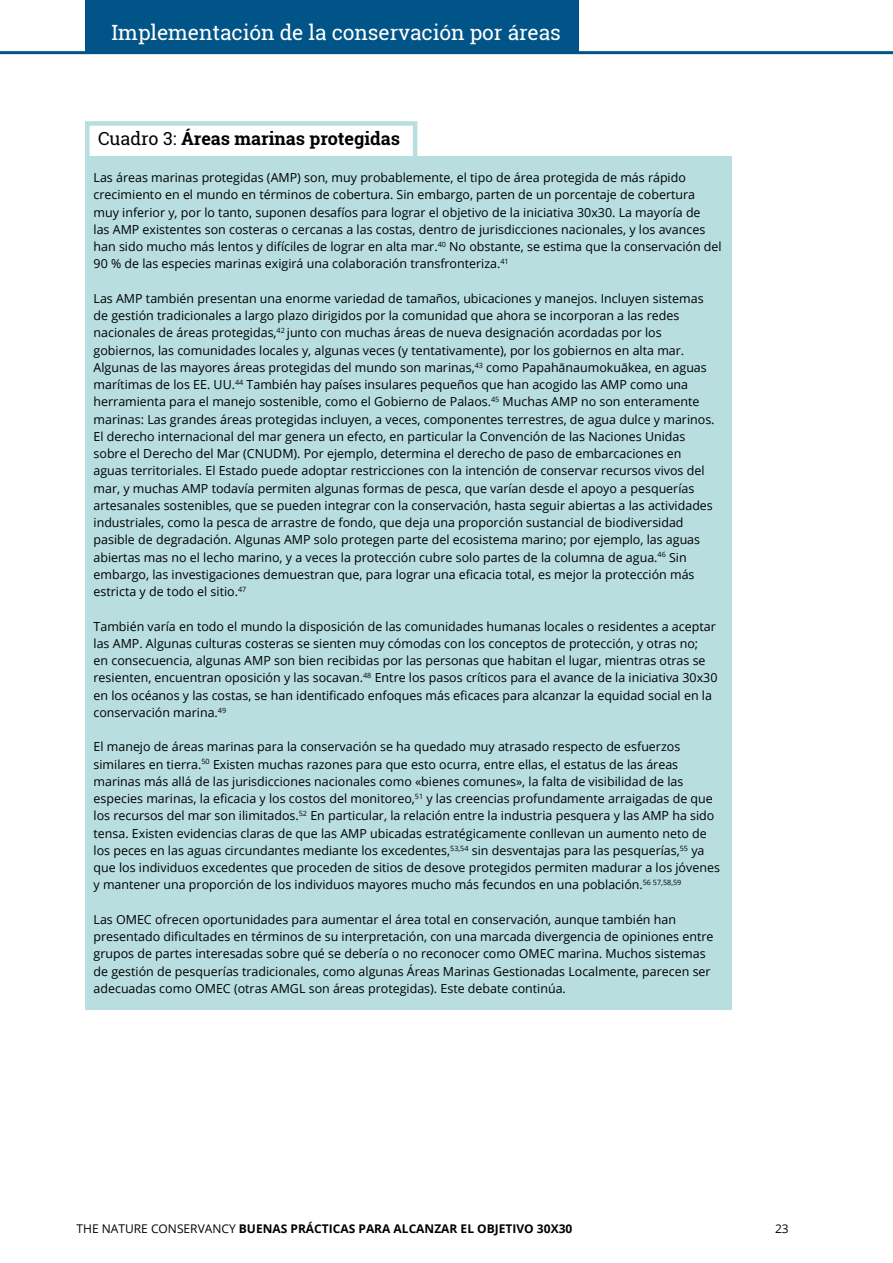
<style>
.page{position:relative;width:893px;height:1263px;background:#fff}
.page>*{position:absolute;margin:0;border:0;box-sizing:border-box;transform-origin:0 0}
.t1{font:21px "Roboto Slab";letter-spacing:-.005em;color:#fff}
.t2{font:700 18px "Roboto Slab";color:#000}
.t3{font:12.45px/17.2px "Open Sans";color:#000}
.t4{font:700 12px "Open Sans";color:#000}
.t5{font:12px "Open Sans";color:#000}
.s1{font-weight:400}
</style>
<div class="page">
<hr style="left:0;top:51px;width:893px;height:3px;background:#005487">
<div style="left:85px;top:156px;width:646px;height:854px;background:#b8dee0"></div>
<div style="left:85px;top:121px;width:332px;height:43px;border:4px solid #b8dee0"></div>
<div style="left:85px;top:0;width:494px;height:52px;background:#005487"></div>
<h1 class="t1" style="left:112px;top:18px;width:451px">Implementación de la conservación por áreas</h1>
<h2 class="t2" style="left:98px;top:126px;width:304px"><span class="s1">Cuadro 3:</span> Áreas marinas protegidas</h2>
<p class="t3" style="left:94px;top:169px;width:630px">Las áreas marinas protegidas (AMP) son, muy probablemente, el tipo de área protegida de más rápido crecimiento en el mundo en términos de cobertura. Sin embargo, parten de un porcentaje de cobertura muy inferior y, por lo tanto, suponen desafíos para lograr el objetivo de la iniciativa 30x30. La mayoría de<br>las AMP existentes son costeras o cercanas a las costas, dentro de jurisdicciones nacionales, y los avances han sido mucho más lentos y difíciles de lograr en alta mar.<sup>40</sup> No obstante, se estima que la conservación del 90 % de las especies marinas exigirá una colaboración transfronteriza.<sup>41</sup></p>
<p class="t3" style="left:94px;top:289px;width:623px">Las AMP también presentan una enorme variedad de tamaños, ubicaciones y manejos. Incluyen sistemas de gestión tradicionales a largo plazo dirigidos por la comunidad que ahora se incorporan a las redes nacionales de áreas protegidas,<sup>42</sup> junto con muchas áreas de nueva designación acordadas por los gobiernos, las comunidades locales y, algunas veces (y tentativamente), por los gobiernos en alta mar.<br>Algunas de las mayores áreas protegidas del mundo son marinas,<sup>43</sup> como Papahānaumokuākea, en aguas marítimas de los EE. UU.<sup>44</sup> También hay países insulares pequeños que han acogido las AMP como una herramienta para el manejo sostenible, como el Gobierno de Palaos.<sup>45</sup> Muchas AMP no son enteramente marinas: Las grandes áreas protegidas incluyen, a veces, componentes terrestres, de agua dulce y marinos.<br>El derecho internacional del mar genera un efecto, en particular la Convención de las Naciones Unidas sobre el Derecho del Mar (CNUDM). Por ejemplo, determina el derecho de paso de embarcaciones en aguas territoriales. El Estado puede adoptar restricciones con la intención de conservar recursos vivos del mar, y muchas AMP todavía permiten algunas formas de pesca, que varían desde el apoyo a pesquerías artesanales sostenibles, que se pueden integrar con la conservación, hasta seguir abiertas a las actividades industriales, como la pesca de arrastre de fondo, que deja una proporción sustancial de biodiversidad pasible de degradación. Algunas AMP solo protegen parte del ecosistema marino; por ejemplo, las aguas abiertas mas no el lecho marino, y a veces la protección cubre solo partes de la columna de agua.<sup>46</sup> Sin embargo, las investigaciones demuestran que, para lograr una eficacia total, es mejor la protección más estricta y de todo el sitio.<sup>47</sup></p>
<p class="t3" style="left:94px;top:617px;width:625px">También varía en todo el mundo la disposición de las comunidades humanas locales o residentes a aceptar las AMP. Algunas culturas costeras se sienten muy cómodas con los conceptos de protección, y otras no;<br>en consecuencia, algunas AMP son bien recibidas por las personas que habitan el lugar, mientras otras se resienten, encuentran oposición y las socavan.<sup>48</sup> Entre los pasos críticos para el avance de la iniciativa 30x30 en los océanos y las costas, se han identificado enfoques más eficaces para alcanzar la equidad social en la conservación marina.<sup>49</sup></p>
<p class="t3" style="left:94px;top:738px;width:628px">El manejo de áreas marinas para la conservación se ha quedado muy atrasado respecto de esfuerzos similares en tierra.<sup>50</sup> Existen muchas razones para que esto ocurra, entre ellas, el estatus de las áreas marinas más allá de las jurisdicciones nacionales como «bienes comunes», la falta de visibilidad de las especies marinas, la eficacia y los costos del monitoreo,<sup>51</sup> y las creencias profundamente arraigadas de que los recursos del mar son ilimitados.<sup>52</sup> En particular, la relación entre la industria pesquera y las AMP ha sido tensa. Existen evidencias claras de que las AMP ubicadas estratégicamente conllevan un aumento neto de los peces en las aguas circundantes mediante los excedentes,<sup>53,54</sup> sin desventajas para las pesquerías,<sup>55</sup> ya que los individuos excedentes que proceden de sitios de desove protegidos permiten madurar a los jóvenes y mantener una proporción de los individuos mayores mucho más fecundos en una población.<sup>56</sup> <sup>57,58,59</sup></p>
<p class="t3" style="left:94px;top:910px;width:621px">Las OMEC ofrecen oportunidades para aumentar el área total en conservación, aunque también han presentado dificultades en términos de su interpretación, con una marcada divergencia de opiniones entre grupos de partes interesadas sobre qué se debería o no reconocer como OMEC marina. Muchos sistemas de gestión de pesquerías tradicionales, como algunas Áreas Marinas Gestionadas Localmente, parecen ser adecuadas como OMEC (otras AMGL son áreas protegidas). Este debate continúa.</p>
<p class="t4" style="left:77px;top:1220px;width:497px"><span class="s1">THE NATURE CONSERVANCY</span> BUENAS PRÁCTICAS PARA ALCANZAR EL OBJETIVO 30X30</p>
<p class="t5" style="left:775px;top:1221px;width:15px">23</p>
</div>
